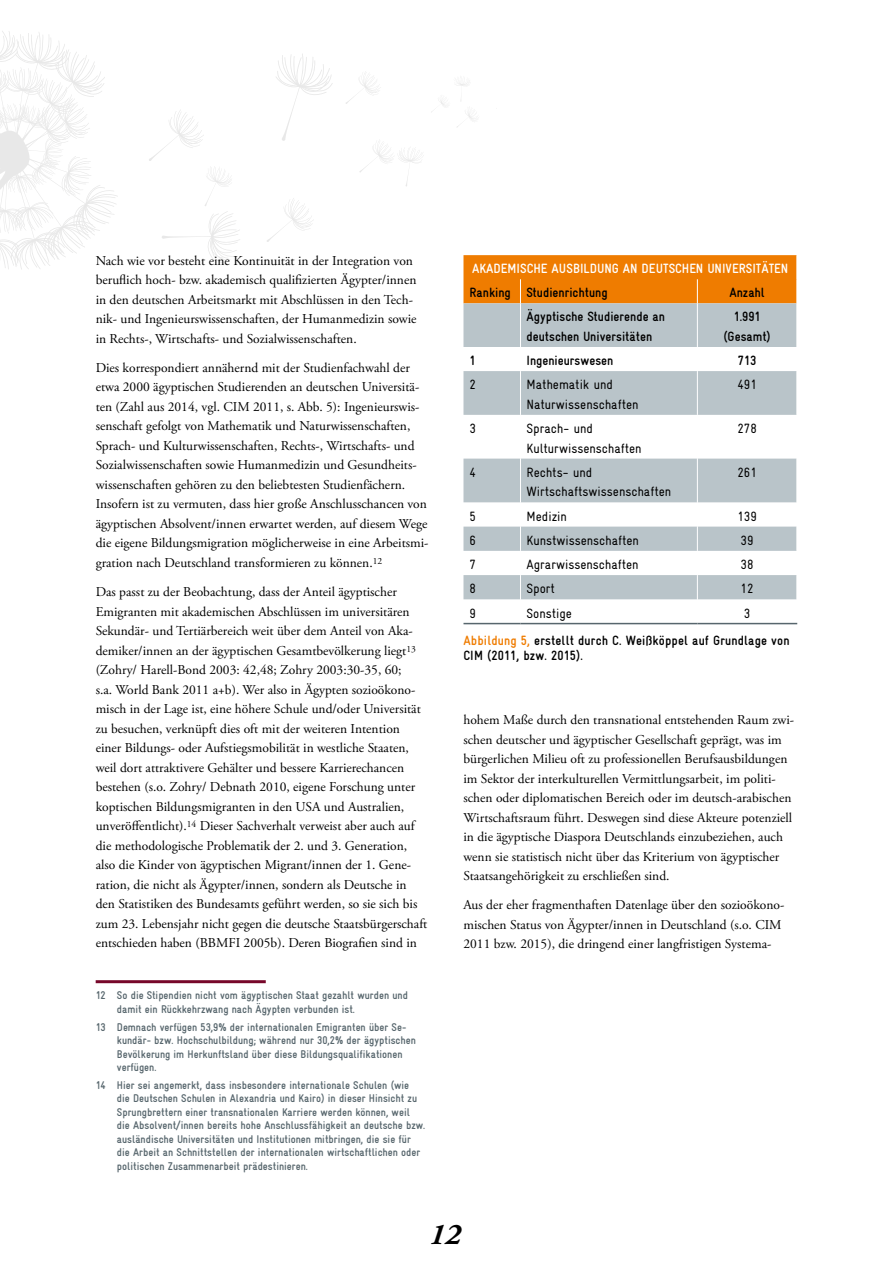
<style>
.page{position:relative;width:893px;height:1263px;background:#fff}
.page>*{position:absolute;margin:0;border:0;box-sizing:border-box;transform-origin:0 0}
.t1{font:italic 700 30px "Adobe Garamond Pro";color:#000}
.t2{font:13.5px/19.5px "Adobe Garamond Pro";color:#000}
.t3{font:13.5px/19.5px "Gravur Condensed";color:#000}
.t4{font:700 13.5px/19.5px "Gravur Condensed";color:#000}
.t5{font:700 13.5px "Gravur Condensed";color:#fff}
.t6{font:700 11.25px/13.5px "Gravur Condensed";color:#57666d}
.s1{font-weight:400}
.s2{color:#ef7c00}
</style>
<div class="page">
<svg style="left:346px;top:73px;width:35px;height:31px"></svg>
<svg style="left:267px;top:198px;width:46px;height:44px"></svg>
<svg style="left:359px;top:143px;width:62px;height:43px"></svg>
<svg style="left:149px;top:110px;width:91px;height:153px"></svg>
<svg style="left:431px;top:82px;width:43px;height:45px"></svg>
<svg style="left:276px;top:54px;width:57px;height:87px"></svg>
<svg style="left:0;top:31px;width:118px;height:238px"></svg>
<hr style="left:96px;top:980px;width:170px;height:3px;background:#77072a">
<svg style="left:463px;top:303px;width:333px;height:296px;fill:#b9c4c9"></svg>
<div style="left:463px;top:255px;width:334px;height:48px;background:#ef7c00"></div>
<hr style="left:520px;top:303px;width:1px;height:44px;background:#fff">
<hr style="left:697px;top:303px;width:1px;height:44px;background:#fff">
<svg style="left:520px;top:347px;width:1px;height:24px"></svg>
<svg style="left:697px;top:347px;width:1px;height:24px"></svg>
<hr style="left:520px;top:371px;width:1px;height:44px;background:#fff">
<hr style="left:697px;top:371px;width:1px;height:44px;background:#fff">
<hr style="left:520px;top:415px;width:1px;height:44px;background:#fff">
<hr style="left:697px;top:415px;width:1px;height:44px;background:#fff">
<hr style="left:520px;top:459px;width:1px;height:43px;background:#fff">
<hr style="left:697px;top:459px;width:1px;height:43px;background:#fff">
<svg style="left:520px;top:502px;width:1px;height:121px"></svg>
<svg style="left:697px;top:502px;width:1px;height:121px"></svg>
<svg style="left:796px;top:502px;width:1px;height:121px"></svg>
<hr style="left:463px;top:623px;width:57px;height:1px;background:#57666d">
<hr style="left:520px;top:623px;width:177px;height:1px;background:#57666d">
<hr style="left:697px;top:623px;width:100px;height:1px;background:#57666d">
<p class="t2" style="left:96px;top:251px;width:322px">Nach wie vor besteht eine Kontinuität in der Integration von beruflich hoch- bzw. akademisch qualifizierten Ägypter/innen in den deutschen Arbeitsmarkt mit Abschlüssen in den Tech&shy;nik- und Ingenieurswissenschaften, der Humanmedizin sowie in Rechts-, Wirtschafts- und Sozialwissenschaften.</p>
<p class="t2" style="left:96px;top:358px;width:334px">Dies korrespondiert annähernd mit der Studienfachwahl der etwa 2000 ägyptischen Studierenden an deutschen Universitä&shy;ten (Zahl aus 2014, vgl. CIM 2011, s. Abb. 5): Ingenieurswis&shy;senschaft gefolgt von Mathematik und Naturwissenschaften, Sprach- und Kulturwissenschaften, Rechts-, Wirtschafts- und Sozialwissenschaften sowie Humanmedizin und Gesundheits&shy;wissenschaften gehören zu den beliebtesten Studienfächern.<br>Insofern ist zu vermuten, dass hier große Anschlusschancen von ägyptischen Absolvent/innen erwartet werden, auf diesem Wege die eigene Bildungsmigration möglicherweise in eine Arbeitsmi&shy;gration nach Deutschland transformieren zu können.<sup>12</sup></p>
<p class="t2" style="left:96px;top:582px;width:333px">Das passt zu der Beobachtung, dass der Anteil ägyptischer Emigranten mit akademischen Abschlüssen im universitären Sekundär- und Tertiärbereich weit über dem Anteil von Aka&shy;demiker/innen an der ägyptischen Gesamtbevölkerung liegt<sup>13 </sup>(Zohry/ Harell-Bond 2003: 42,48; Zohry 2003:30-35, 60;<br>s.a. World Bank 2011 a+b). Wer also in Ägypten sozioökono&shy;misch in der Lage ist, eine höhere Schule und/oder Universität zu besuchen, verknüpft dies oft mit der weiteren Intention einer Bildungs- oder Aufstiegsmobilität in westliche Staaten, weil dort attraktivere Gehälter und bessere Karrierechancen bestehen (s.o. Zohry/ Debnath 2010, eigene Forschung unter koptischen Bildungsmigranten in den USA und Australien, unveröffentlicht).<sup>14</sup> Dieser Sachverhalt verweist aber auch auf die methodologische Problematik der 2. und 3. Generation, also die Kinder von ägyptischen Migrant/innen der 1. Gene&shy;ration, die nicht als Ägypter/innen, sondern als Deutsche in den Statistiken des Bundesamts geführt werden, so sie sich bis zum 23. Lebensjahr nicht gegen die deutsche Staatsbürgerschaft entschieden haben (BBMFI 2005b). Deren Biografien sind in</p>
<p class="t6" style="left:117px;top:989px;width:293px;text-indent:-21px">12 So die Stipendien nicht vom ägyptischen Staat gezahlt wurden und damit ein Rückkehrzwang nach Ägypten verbunden ist.</p>
<p class="t6" style="left:117px;top:1020px;width:300px;text-indent:-21px">13 Demnach verfügen 53,9% der internationalen Emigranten über Se&shy;kundär- bzw. Hochschulbildung; während nur 30,2% der ägyptischen Bevölkerung im Herkunftsland über diese Bildungsqualifikationen verfügen.</p>
<p class="t6" style="left:117px;top:1078px;width:310px;text-indent:-21px">14 Hier sei angemerkt, dass insbesondere internationale Schulen (wie<br>die Deutschen Schulen in Alexandria und Kairo) in dieser Hinsicht zu Sprungbrettern einer transnationalen Karriere werden können, weil die Absolvent/innen bereits hohe Anschlussfähigkeit an deutsche bzw. ausländische Universitäten und Institutionen mitbringen, die sie für die Arbeit an Schnittstellen der internationalen wirtschaftlichen oder politischen Zusammenarbeit prädestinieren.</p>
<p class="t5" style="left:472px;top:261px;width:318px">AKADEMISCHE AUSBILDUNG AN DEUTSCHEN UNIVERSITÄTEN</p>
<p class="t4" style="left:469px;top:283px;width:140px">Ranking Studienrichtung</p>
<p class="t4" style="left:729px;top:283px;width:37px">Anzahl</p>
<p class="t4" style="left:526px;top:307px;width:140px">Ägyptische Studierende an deutschen Universitäten</p>
<p class="t4" style="left:723px;top:307px;width:49px;text-align:center">1.991 (Gesamt)</p>
<p class="t4" style="left:469px;top:351px;width:7px">1</p>
<p class="t4" style="left:526px;top:351px;width:88px">Ingenieurswesen</p>
<p class="t4" style="left:738px;top:351px;width:20px">713</p>
<p class="t3" style="left:469px;top:375px;width:8px">2</p>
<p class="t3" style="left:526px;top:375px;width:114px">Mathematik und<br>Naturwissenschaften</p>
<p class="t3" style="left:737px;top:375px;width:21px">491</p>
<p class="t3" style="left:469px;top:419px;width:8px">3</p>
<p class="t3" style="left:526px;top:419px;width:117px">Sprach- und<br>Kulturwissenschaften</p>
<p class="t3" style="left:737px;top:419px;width:21px">278</p>
<p class="t3" style="left:469px;top:462px;width:8px">4</p>
<p class="t3" style="left:526px;top:462px;width:146px">Rechts- und<br>Wirtschaftswissenschaften</p>
<p class="t3" style="left:737px;top:462px;width:21px">261</p>
<p class="t3" style="left:469px;top:506px;width:8px">5</p>
<p class="t3" style="left:526px;top:506px;width:42px">Medizin</p>
<p class="t3" style="left:737px;top:506px;width:21px">139</p>
<p class="t3" style="left:469px;top:530px;width:8px">6</p>
<p class="t3" style="left:526px;top:530px;width:114px">Kunstwissenschaften</p>
<p class="t3" style="left:741px;top:530px;width:14px">39</p>
<p class="t3" style="left:469px;top:555px;width:8px">7</p>
<p class="t3" style="left:526px;top:555px;width:114px">Agrarwissenschaften</p>
<p class="t3" style="left:741px;top:555px;width:14px">38</p>
<p class="t3" style="left:469px;top:579px;width:8px">8</p>
<p class="t3" style="left:526px;top:579px;width:30px">Sport</p>
<p class="t3" style="left:741px;top:579px;width:14px">12</p>
<p class="t3" style="left:469px;top:603px;width:8px">9</p>
<p class="t3" style="left:526px;top:603px;width:47px">Sonstige</p>
<p class="t4" style="left:463px;top:599px;width:328px;line-height:27.2px;text-indent:280px"><span class="s1">3<br></span><span class="s2">Abbildung 5,</span> erstellt durch C. Weißköppel auf Grundlage von</p>
<p class="t4" style="left:463px;top:646px;width:121px">CIM (2011, bzw. 2015).</p>
<p class="t2" style="left:463px;top:711px;width:332px">hohem Maße durch den transnational entstehenden Raum zwi&shy;schen deutscher und ägyptischer Gesellschaft geprägt, was im bürgerlichen Milieu oft zu professionellen Berufsausbildungen im Sektor der interkulturellen Vermittlungsarbeit, im politi&shy;schen oder diplomatischen Bereich oder im deutsch-arabischen Wirtschaftsraum führt. Deswegen sind diese Akteure potenziell in die ägyptische Diaspora Deutschlands einzubeziehen, auch wenn sie statistisch nicht über das Kriterium von ägyptischer Staatsangehörigkeit zu erschließen sind.</p>
<p class="t2" style="left:463px;top:896px;width:322px">Aus der eher fragmenthaften Datenlage über den sozioökono&shy;mischen Status von Ägypter/innen in Deutschland (s.o. CIM<br>2011 bzw. 2015), die dringend einer langfristigen Systema-</p>
<h1 class="t1" style="left:429px;top:1217px;width:33px">12</h1>
</div>
